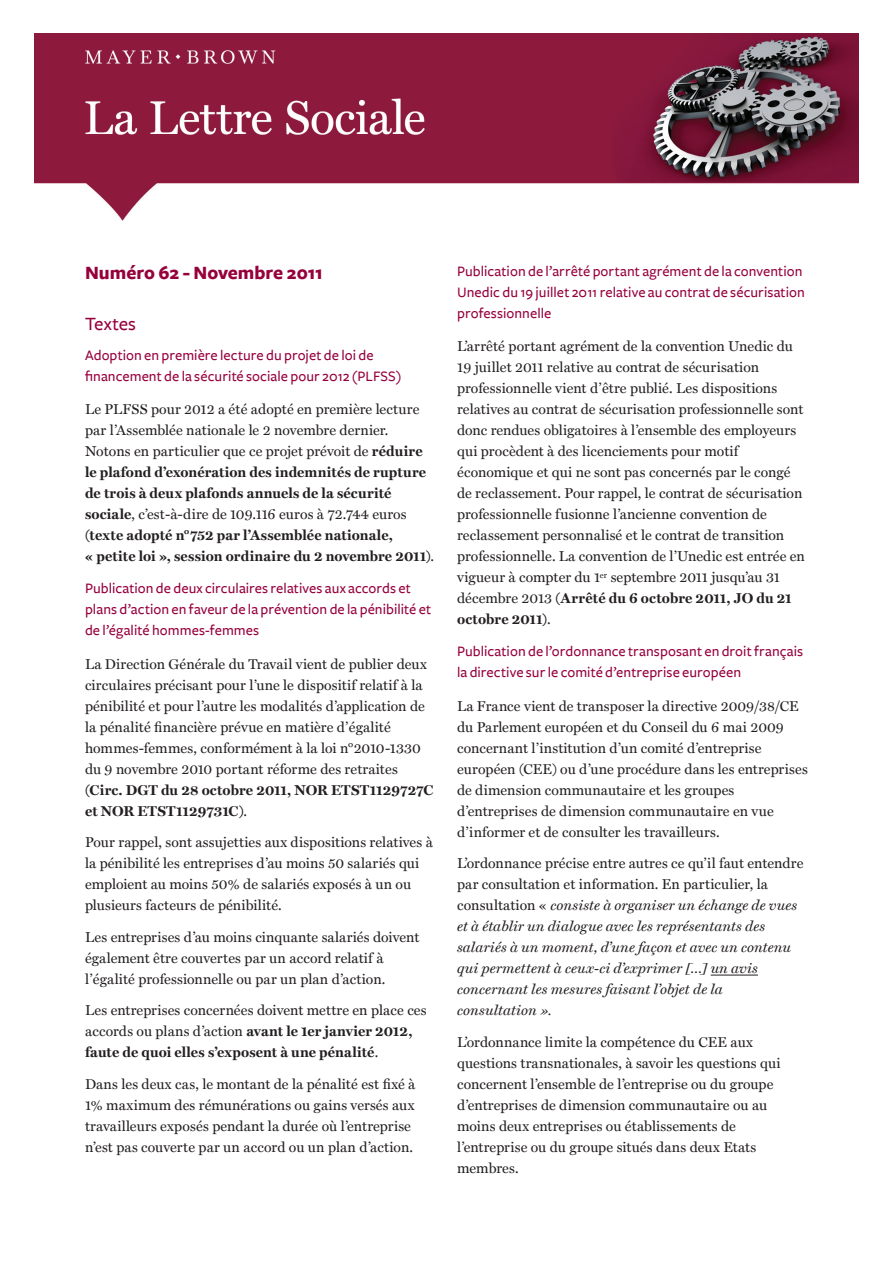
<style>
.page{position:relative;width:893px;height:1263px;background:#fff}
.page>*{position:absolute;margin:0;border:0;box-sizing:border-box;transform-origin:0 0}
.t1{font:700 19.5px "Freight Sans";color:#96013c}
.t2{font:500 19.5px "Freight Sans";color:#96013c}
.t3{font:500 15px/21px "Freight Sans";letter-spacing:.005em;color:#96013c}
.t4{font:14.25px/21px "Miller Text";letter-spacing:.005em;color:#231f20}
.t5{font:700 14.25px/21px "Miller Text";letter-spacing:.005em;color:#231f20}
.t6{font:italic 14.25px/21px "Miller Text";letter-spacing:.01em;color:#231f20}
.s1{font-weight:400}
.s2{font-weight:700}
.s3{font-style:normal}
</style>
<div class="page">
<hr style="left:711px;top:975px;width:47px;height:1px;background:#231f20">
<img style="left:34px;top:34px;width:825px;height:186px">
<h1 class="t1" style="left:85px;top:262px;width:239px">Numéro 62 - Novembre 2011</h1>
<h1 class="t2" style="left:85px;top:313px;width:52px">Textes</h1>
<p class="t3" style="left:85px;top:344px;width:318px">Adoption en première lecture du projet de loi de financement de la sécurité sociale pour 2012 (PLFSS)</p>
<p class="t5" style="left:85px;top:399px;width:351px"><span class="s1">Le PLFSS pour 2012 a été adopté en première lecture par l’Assemblée nationale le 2 novembre dernier.<br>Notons en particulier que ce projet prévoit de</span> réduire le plafond d’exonération des indemnités de rupture de trois à deux plafonds annuels de la sécurité sociale<span class="s1">, c’est-à-dire de 109.116 euros à 72.744 euros </span>(texte adopté n°752 par l’Assemblée nationale,<br>« petite loi », session ordinaire du 2 novembre 2011)<span class="s1">.</span></p>
<p class="t3" style="left:85px;top:578px;width:348px">Publication de deux circulaires relatives aux accords et plans d’action en faveur de la prévention de la pénibilité et de l’égalité hommes-femmes</p>
<p class="t4" style="left:85px;top:653px;width:343px">La Direction Générale du Travail vient de publier deux circulaires précisant pour l’une le dispositif relatif à la pénibilité et pour l’autre les modalités d’application de la pénalité financière prévue en matière d’égalité hommes-femmes, conformément à la loi n°2010-1330 du 9 novembre 2010 portant réforme des retraites</p>
<p class="t5" style="left:85px;top:779px;width:350px">(Circ. DGT du 28 octobre 2011, NOR ETST1129727C et NOR ETST1129731C)<span class="s1">.</span></p>
<p class="t4" style="left:85px;top:832px;width:349px">Pour rappel, sont assujetties aux dispositions relatives à la pénibilité les entreprises d’au moins 50 salariés qui emploient au moins 50% de salariés exposés à un ou plusieurs facteurs de pénibilité.</p>
<p class="t4" style="left:85px;top:926px;width:336px">Les entreprises d’au moins cinquante salariés doivent également être couvertes par un accord relatif à l’égalité professionnelle ou par un plan d’action.</p>
<p class="t4" style="left:85px;top:1000px;width:343px">Les entreprises concernées doivent mettre en place ces accords ou plans d’action <span class="s2">avant le 1er janvier 2012, faute de quoi elles s’exposent à une pénalité</span>.</p>
<p class="t4" style="left:85px;top:1073px;width:332px">Dans les deux cas, le montant de la pénalité est fixé à 1% maximum des rémunérations ou gains versés aux travailleurs exposés pendant la durée où l’entreprise n’est pas couverte par un accord ou un plan d’action.</p>
<p class="t3" style="left:457px;top:260px;width:349px">Publication de l’arrêté portant agrément de la convention<br>Unedic du 19 juillet 2011 relative au contrat de sécurisation professionnelle</p>
<p class="t4" style="left:457px;top:336px;width:349px">L’arrêté portant agrément de la convention Unedic du 19 juillet 2011 relative au contrat de sécurisation professionnelle vient d’être publié. Les dispositions relatives au contrat de sécurisation professionnelle sont donc rendues obligatoires à l’ensemble des employeurs qui procèdent à des licenciements pour motif économique et qui ne sont pas concernés par le congé de reclassement. Pour rappel, le contrat de sécurisation professionnelle fusionne l’ancienne convention de reclassement personnalisé et le contrat de transition professionnelle. La convention de l’Unedic est entrée en vigueur à compter du 1<sup>er</sup> septembre 2011 jusqu’au 31 décembre 2013 <span class="s2">(Arrêté du 6 octobre 2011, JO du 21 octobre 2011)</span>.</p>
<p class="t3" style="left:457px;top:641px;width:348px">Publication de l’ordonnance transposant en droit français la directive sur le comité d’entreprise européen</p>
<p class="t4" style="left:457px;top:695px;width:352px">La France vient de transposer la directive 2009/38/CE du Parlement européen et du Conseil du 6 mai 2009 concernant l’institution d’un comité d’entreprise européen (CEE) ou d’une procédure dans les entreprises de dimension communautaire et les groupes d’entreprises de dimension communautaire en vue d’informer et de consulter les travailleurs.</p>
<p class="t6" style="left:457px;top:853px;width:348px"><span class="s3">L’ordonnance précise entre autres ce qu’il faut entendre par consultation et information. En particulier, la consultation «</span> consiste à organiser un échange de vues et à établir un dialogue avec les représentants des salariés à un moment, d’une façon et avec un contenu qui permettent à ceux-ci d’exprimer […] un avis concernant les mesures faisant l’objet de la consultation ».</p>
<p class="t4" style="left:457px;top:1031px;width:325px">L’ordonnance limite la compétence du CEE aux questions transnationales, à savoir les questions qui concernent l’ensemble de l’entreprise ou du groupe d’entreprises de dimension communautaire ou au moins deux entreprises ou établissements de l’entreprise ou du groupe situés dans deux Etats membres.</p>
</div>
